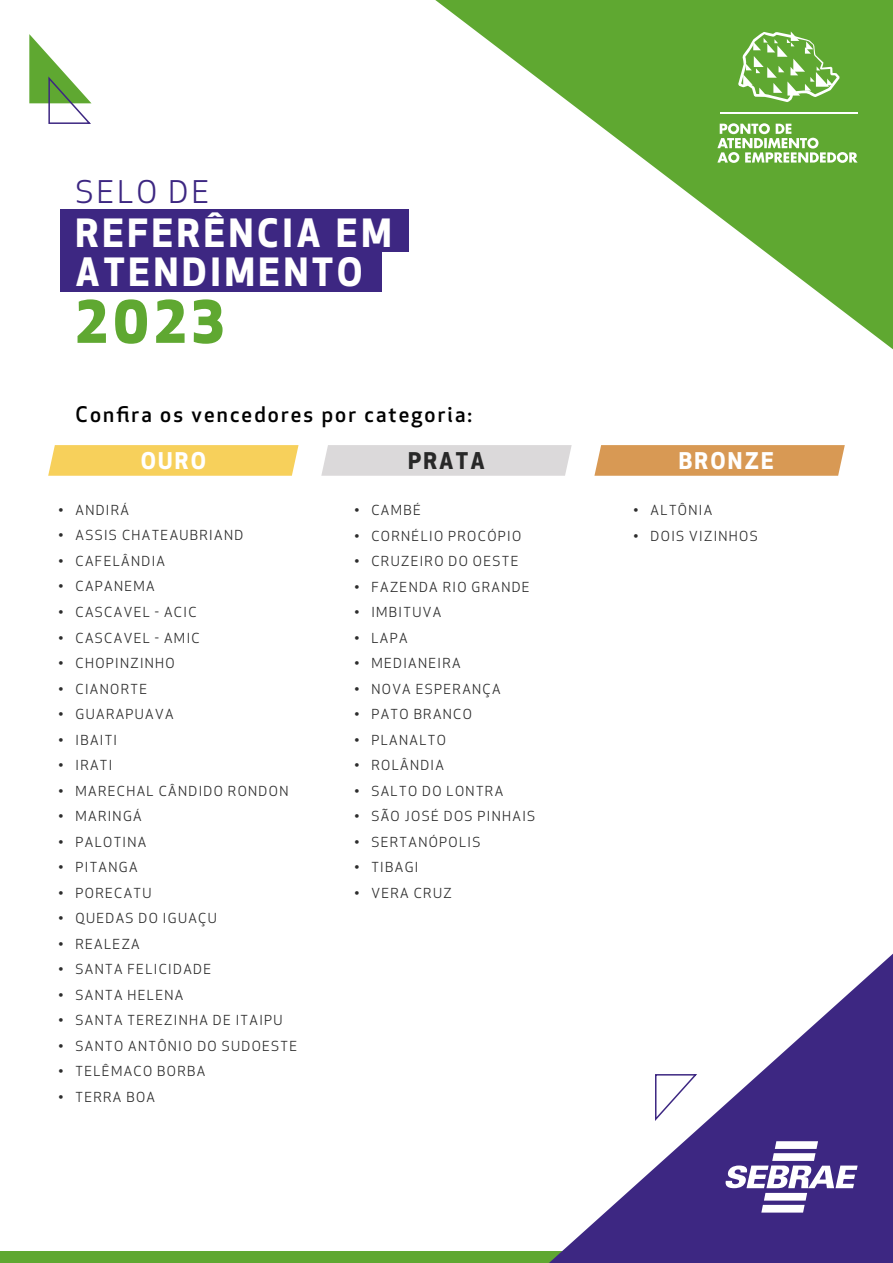
<style>
.page{position:relative;width:893px;height:1263px;background:#fff}
.page>*{position:absolute;margin:0;border:0;box-sizing:border-box;transform-origin:0 0}
.t1{font:800 56.7px "Apex New";color:#5fa831}
.t2{font:700 38.1px/39.3px "Apex New";letter-spacing:.1em;color:#fff}
.t3{font:30.6px "Apex New";letter-spacing:.1em;color:#3d2782}
.t4{font:700 22.5px "Apex New";letter-spacing:.1em;color:#fff}
.t5{font:700 22.5px "Apex New";letter-spacing:.1em;color:#282828}
.t6{font:500 21px "Apex New";letter-spacing:.1em;color:#000}
.t7{font:13.5px "Apex New";letter-spacing:.1em;color:#2d2d2d}
</style>
<div class="page">
<hr style="left:0;top:249px;width:893px;height:1px;background:#e3097e">
<hr style="left:0;top:332px;width:893px;height:1px;background:#e3097e">
<hr style="left:0;top:520px;width:893px;height:1px;background:#e3097e">
<hr style="left:0;top:604px;width:893px;height:1px;background:#e3097e">
<hr style="left:0;top:656px;width:893px;height:1px;background:#e3097e">
<hr style="left:0;top:739px;width:893px;height:1px;background:#e3097e">
<hr style="left:0;top:791px;width:893px;height:1px;background:#e3097e">
<hr style="left:0;top:875px;width:893px;height:1px;background:#e3097e">
<hr style="left:0;top:927px;width:893px;height:1px;background:#e3097e">
<hr style="left:0;top:1010px;width:893px;height:1px;background:#e3097e">
<div style="left:60px;top:209px;width:349px;height:43px;background:#3d2782"></div>
<div style="left:60px;top:252px;width:322px;height:40px;background:#3d2782"></div>
<svg style="left:48px;top:445px;width:797px;height:31px;background:#e5c68e"></svg>
<svg style="left:435px;top:198px;width:458px;height:151px"></svg>
<svg style="left:29px;top:0;width:864px;height:198px"></svg>
<svg style="left:549px;top:953px;width:344px;height:109px"></svg>
<svg style="left:0;top:1062px;width:893px;height:201px"></svg>
<h3 class="t3" style="left:76px;top:173px;width:135px">SELO DE</h3>
<h2 class="t2" style="left:76px;top:211px;width:317px">REFERÊNCIA EM<br>ATENDIMENTO</h2>
<h1 class="t1" style="left:76px;top:282px;width:150px">2023</h1>
<h3 class="t6" style="left:76px;top:401px;width:398px">Confira os vencedores por categoria:</h3>
<h3 class="t4" style="left:141px;top:444px;width:67px">OURO</h3>
<h3 class="t5" style="left:408px;top:444px;width:78px">PRATA</h3>
<h3 class="t4" style="left:679px;top:444px;width:96px">BRONZE</h3>
<p class="t7" style="left:58px;top:501px;width:72px">• ANDIRÁ</p>
<p class="t7" style="left:58px;top:527px;width:186px">• ASSIS CHATEAUBRIAND</p>
<p class="t7" style="left:58px;top:552px;width:108px">• CAFELÂNDIA</p>
<p class="t7" style="left:58px;top:578px;width:98px">• CAPANEMA</p>
<p class="t7" style="left:58px;top:603px;width:140px">• CASCAVEL - ACIC</p>
<p class="t7" style="left:58px;top:629px;width:143px">• CASCAVEL - AMIC</p>
<p class="t7" style="left:58px;top:654px;width:118px">• CHOPINZINHO</p>
<p class="t7" style="left:58px;top:680px;width:90px">• CIANORTE</p>
<p class="t7" style="left:58px;top:705px;width:117px">• GUARAPUAVA</p>
<p class="t7" style="left:58px;top:731px;width:60px">• IBAITI</p>
<p class="t7" style="left:58px;top:756px;width:55px">• IRATI</p>
<p class="t7" style="left:58px;top:782px;width:231px">• MARECHAL CÂNDIDO RONDON</p>
<p class="t7" style="left:58px;top:808px;width:85px">• MARINGÁ</p>
<p class="t7" style="left:58px;top:833px;width:89px">• PALOTINA</p>
<p class="t7" style="left:58px;top:859px;width:81px">• PITANGA</p>
<p class="t7" style="left:58px;top:884px;width:95px">• PORECATU</p>
<p class="t7" style="left:58px;top:910px;width:160px">• QUEDAS DO IGUAÇU</p>
<p class="t7" style="left:58px;top:935px;width:83px">• REALEZA</p>
<p class="t7" style="left:58px;top:961px;width:154px">• SANTA FELICIDADE</p>
<p class="t7" style="left:58px;top:986px;width:126px">• SANTA HELENA</p>
<p class="t7" style="left:58px;top:1012px;width:226px">• SANTA TEREZINHA DE ITAIPU</p>
<p class="t7" style="left:58px;top:1037px;width:240px">• SANTO ANTÔNIO DO SUDOESTE</p>
<p class="t7" style="left:58px;top:1063px;width:148px">• TELÊMACO BORBA</p>
<p class="t7" style="left:58px;top:1088px;width:98px">• TERRA BOA</p>
<p class="t7" style="left:354px;top:502px;width:68px">• CAMBÉ</p>
<p class="t7" style="left:354px;top:527px;width:168px">• CORNÉLIO PROCÓPIO</p>
<p class="t7" style="left:354px;top:553px;width:166px">• CRUZEIRO DO OESTE</p>
<p class="t7" style="left:354px;top:578px;width:177px">• FAZENDA RIO GRANDE</p>
<p class="t7" style="left:354px;top:604px;width:88px">• IMBITUVA</p>
<p class="t7" style="left:354px;top:629px;width:55px">• LAPA</p>
<p class="t7" style="left:354px;top:655px;width:108px">• MEDIANEIRA</p>
<p class="t7" style="left:354px;top:680px;width:148px">• NOVA ESPERANÇA</p>
<p class="t7" style="left:354px;top:706px;width:119px">• PATO BRANCO</p>
<p class="t7" style="left:354px;top:731px;width:93px">• PLANALTO</p>
<p class="t7" style="left:354px;top:757px;width:91px">• ROLÂNDIA</p>
<p class="t7" style="left:354px;top:782px;width:150px">• SALTO DO LONTRA</p>
<p class="t7" style="left:354px;top:808px;width:182px">• SÃO JOSÉ DOS PINHAIS</p>
<p class="t7" style="left:354px;top:833px;width:128px">• SERTANÓPOLIS</p>
<p class="t7" style="left:354px;top:859px;width:66px">• TIBAGI</p>
<p class="t7" style="left:354px;top:884px;width:99px">• VERA CRUZ</p>
<p class="t7" style="left:634px;top:502px;width:80px">• ALTÔNIA</p>
<p class="t7" style="left:634px;top:527px;width:126px">• DOIS VIZINHOS</p>
</div>
